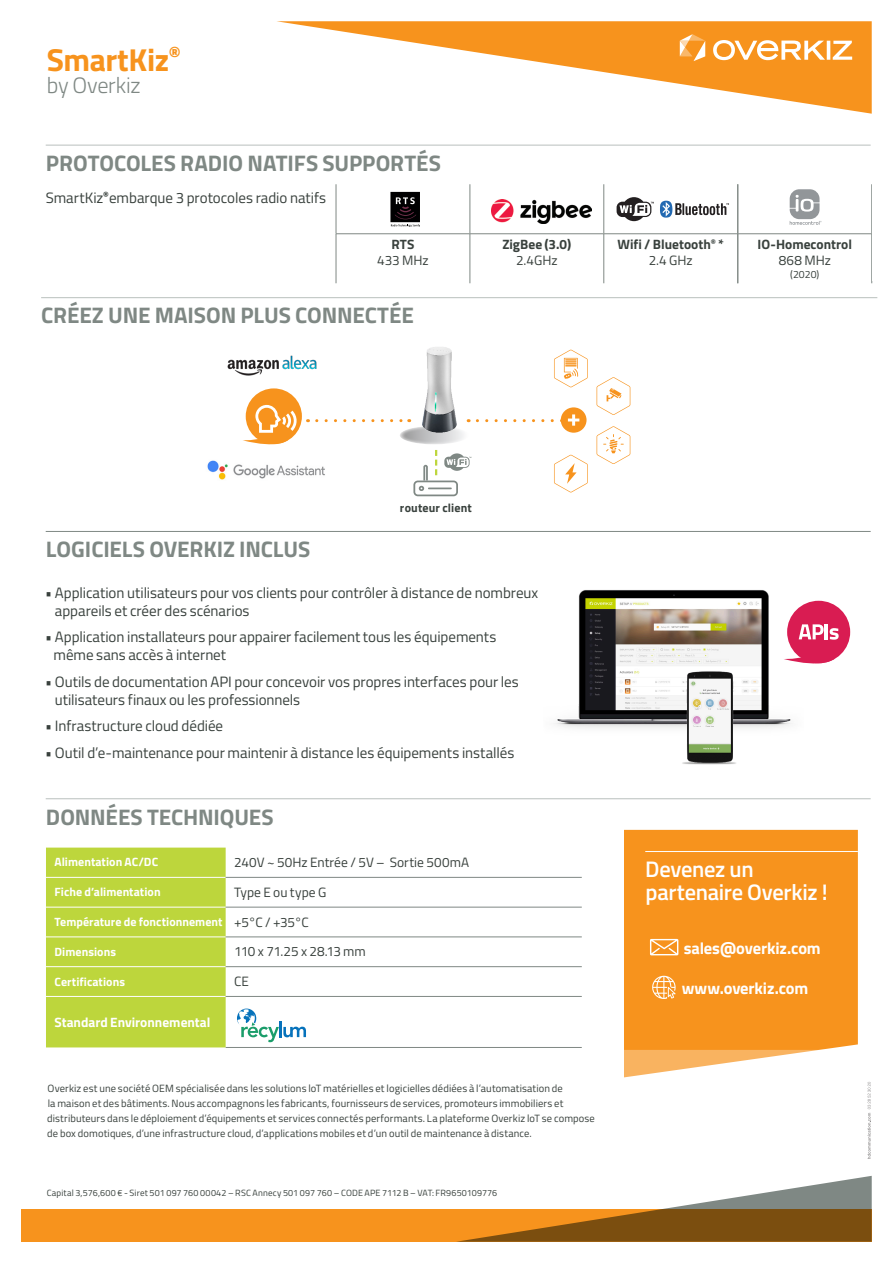
<style>
.page{position:relative;width:893px;height:1263px;background:#fff}
.page>*{position:absolute;margin:0;border:0;box-sizing:border-box;transform-origin:0 0}
.t1{font:700 31.8px "Titillium Web";letter-spacing:-.015em;color:#f7931d}
.t2{font:700 22.5px "Titillium Web";letter-spacing:-.005em;color:#7f8884}
.t3{font:600 22.5px/22.5px "Titillium Web";letter-spacing:-.015em;color:#fff}
.t4{font:300 22.35px "Titillium Web";letter-spacing:-.015em;color:#7f8884}
.t5{font:700 16.5px "Titillium Web";letter-spacing:-.01em;color:#fff}
.t6{font:15px/18px "Titillium Web";letter-spacing:-.005em;color:#39413d}
.t7{font:13.5px "Titillium Web";color:#39413d}
.t8{font:700 13.5px "Titillium Web";color:#39413d}
.t9{font:700 13.5px "Titillium Web";color:#fff}
.t10{font:13.5px "Titillium Web";letter-spacing:-.03em;color:#39413d}
.t11{font:700 12px "Titillium Web";letter-spacing:.005em;color:#fff}
.t12{font:700 12px "Titillium Web";letter-spacing:.015em;color:#39413d}
.t13{font:10.5px/15px "Titillium Web";letter-spacing:.01em;color:#39413d}
.t14{font:9px "Titillium Web";letter-spacing:.015em;color:#39413d}
</style>
<div class="page">
<hr style="left:46px;top:145px;width:825px;height:1px;background:#b9c0bd">
<hr style="left:46px;top:531px;width:825px;height:1px;background:#7f8884">
<hr style="left:46px;top:798px;width:825px;height:1px;background:#b9c0bd">
<div style="left:624px;top:830px;width:234px;height:220px;background:#f7931d"></div>
<div style="left:21px;top:1209px;width:851px;height:33px;background:#f7931d"></div>
<svg style="left:457px;top:1176px;width:415px;height:66px"></svg>
<svg style="left:277px;top:21px;width:595px;height:93px"></svg>
<svg style="left:680px;top:34px;width:25px;height:27px"></svg>
<svg style="left:713px;top:40px;width:139px;height:20px"></svg>
<svg style="left:867px;top:1082px;width:4px;height:77px"></svg>
<img style="left:554px;top:590px;width:250px;height:138px">
<img style="left:680px;top:670px;width:61px;height:95px">
<div style="left:787px;top:601px;width:63px;height:62px;background:#d91c52;border-radius:50%"></div>
<svg style="left:783px;top:648px;width:51px;height:21px"></svg>
<svg style="left:799px;top:624px;width:24px;height:15px"></svg>
<hr style="left:825px;top:624px;width:3px;height:15px;background:#fff">
<svg style="left:830px;top:628px;width:9px;height:12px"></svg>
<svg style="left:624px;top:1050px;width:194px;height:28px"></svg>
<hr style="left:645px;top:851px;width:213px;height:1px;background:#fff">
<svg style="left:650px;top:939px;width:28px;height:16px"></svg>
<svg style="left:652px;top:976px;width:24px;height:23px"></svg>
<hr style="left:41px;top:297px;width:836px;height:1px;background:#b9c0bd">
<svg style="left:400px;top:426px;width:69px;height:18px"></svg>
<img style="left:409px;top:347px;width:68px;height:97px">
<svg style="left:317px;top:419px;width:93px;height:3px"></svg>
<svg style="left:554px;top:455px;width:34px;height:37px"></svg>
<svg style="left:597px;top:377px;width:33px;height:38px"></svg>
<svg style="left:554px;top:350px;width:34px;height:37px"></svg>
<svg style="left:597px;top:426px;width:33px;height:38px"></svg>
<div style="left:561px;top:407px;width:25px;height:26px;background:#f7931d;border-radius:50%"></div>
<svg style="left:477px;top:414px;width:102px;height:12px"></svg>
<div style="left:246px;top:388px;width:56px;height:56px;background:#f7931d;border-radius:50%"></div>
<svg style="left:243px;top:405px;width:55px;height:40px"></svg>
<hr style="left:336px;top:184px;width:1px;height:50px;background:#7f8884">
<hr style="left:470px;top:184px;width:1px;height:50px;background:#7f8884">
<hr style="left:603px;top:184px;width:1px;height:50px;background:#7f8884">
<hr style="left:737px;top:184px;width:1px;height:50px;background:#7f8884">
<hr style="left:336px;top:233px;width:134px;height:1px;background:#7f8884">
<hr style="left:336px;top:234px;width:1px;height:49px;background:#7f8884">
<hr style="left:470px;top:233px;width:134px;height:1px;background:#7f8884">
<hr style="left:470px;top:234px;width:1px;height:49px;background:#7f8884">
<hr style="left:604px;top:233px;width:134px;height:1px;background:#7f8884">
<hr style="left:603px;top:234px;width:1px;height:49px;background:#7f8884">
<hr style="left:737px;top:234px;width:1px;height:49px;background:#7f8884">
<hr style="left:738px;top:184px;width:1px;height:50px;background:#7f8884">
<hr style="left:871px;top:184px;width:1px;height:50px;background:#7f8884">
<hr style="left:738px;top:233px;width:134px;height:1px;background:#7f8884">
<hr style="left:738px;top:234px;width:1px;height:49px;background:#7f8884">
<hr style="left:871px;top:234px;width:1px;height:49px;background:#7f8884">
<div style="left:390px;top:192px;width:30px;height:30px;background:#000001"></div>
<svg style="left:391px;top:197px;width:29px;height:30px"></svg>
<img style="left:492px;top:200px;width:99px;height:24px">
<svg style="left:617px;top:197px;width:37px;height:24px"></svg>
<svg style="left:660px;top:201px;width:69px;height:17px"></svg>
<svg style="left:790px;top:189px;width:31px;height:36px"></svg>
<img style="left:207px;top:460px;width:118px;height:20px">
<img style="left:227px;top:355px;width:90px;height:21px">
<svg style="left:413px;top:450px;width:58px;height:46px"></svg>
<div style="left:46px;top:847px;width:180px;height:200px;background:#bdd63c"></div>
<hr style="left:46px;top:877px;width:180px;height:1px;background:#fff">
<hr style="left:46px;top:907px;width:180px;height:1px;background:#fff">
<hr style="left:46px;top:936px;width:180px;height:1px;background:#fff">
<hr style="left:46px;top:966px;width:180px;height:1px;background:#fff">
<hr style="left:46px;top:996px;width:180px;height:1px;background:#fff">
<hr style="left:226px;top:877px;width:356px;height:1px;background:#7f8884">
<hr style="left:226px;top:907px;width:356px;height:1px;background:#7f8884">
<hr style="left:226px;top:937px;width:356px;height:1px;background:#7f8884">
<hr style="left:226px;top:966px;width:356px;height:1px;background:#7f8884">
<hr style="left:226px;top:996px;width:356px;height:1px;background:#7f8884">
<hr style="left:226px;top:1047px;width:356px;height:1px;background:#7f8884">
<svg style="left:237px;top:1008px;width:69px;height:34px"></svg>
<p class="t1" style="left:47px;top:35px;width:135px">SmartKiz<sup>®</sup></p>
<p class="t4" style="left:47px;top:69px;width:95px">by Overkiz</p>
<p class="t2" style="left:46px;top:146px;width:396px">PROTOCOLES RADIO NATIFS SUPPORTÉS</p>
<p class="t6" style="left:46px;top:188px;width:282px">SmartKiz<sup>®</sup>embarque 3 protocoles radio natifs</p>
<p class="t8" style="left:391px;top:234px;width:25px">RTS</p>
<p class="t7" style="left:377px;top:251px;width:53px">433 MHz</p>
<p class="t2" style="left:41px;top:298px;width:374px">CRÉEZ UNE MAISON PLUS CONNECTÉE</p>
<p class="t8" style="left:502px;top:234px;width:70px">ZigBee (3.0)</p>
<p class="t7" style="left:516px;top:251px;width:43px">2.4GHz</p>
<p class="t8" style="left:617px;top:234px;width:108px">Wifi / Bluetooth<sup>®</sup> *</p>
<p class="t7" style="left:649px;top:251px;width:45px">2.4 GHz</p>
<p class="t8" style="left:758px;top:234px;width:96px">IO-Homecontrol</p>
<p class="t7" style="left:779px;top:251px;width:54px">868 MHz</p>
<p class="t13" style="left:790px;top:266px;width:31px">(2020)</p>
<p class="t2" style="left:46px;top:532px;width:266px">LOGICIELS OVERKIZ INCLUS</p>
<p class="t12" style="left:400px;top:499px;width:74px">routeur client</p>
<p class="t6" style="left:55px;top:582px;width:485px;text-indent:-10px">• Application utilisateurs pour vos clients pour contrôler à distance de nombreux appareils et créer des scénarios</p>
<p class="t6" style="left:54px;top:627px;width:444px;text-indent:-8px">• Application installateurs pour appairer facilement tous les équipements même sans accès à internet</p>
<p class="t6" style="left:55px;top:671px;width:465px;text-indent:-10px">• Outils de documentation API pour concevoir vos propres interfaces pour les utilisateurs finaux ou les professionnels</p>
<p class="t6" style="left:45px;top:716px;width:180px">• Infrastructure cloud dédiée</p>
<p class="t6" style="left:45px;top:742px;width:471px">• Outil d’e-maintenance pour maintenir à distance les équipements installés</p>
<p class="t2" style="left:46px;top:799px;width:229px">DONNÉES TECHNIQUES</p>
<p class="t11" style="left:54px;top:853px;width:105px">Alimentation AC/DC</p>
<p class="t7" style="left:234px;top:852px;width:237px">240V ~ 50Hz Entrée / 5V – Sortie 500mA</p>
<p class="t11" style="left:54px;top:883px;width:108px">Fiche d’alimentation</p>
<p class="t7" style="left:234px;top:882px;width:94px">Type E ou type G</p>
<p class="t11" style="left:54px;top:913px;width:170px">Température de fonctionnement</p>
<p class="t7" style="left:234px;top:912px;width:76px">+5°C / +35°C</p>
<p class="t11" style="left:54px;top:942px;width:63px">Dimensions</p>
<p class="t10" style="left:234px;top:942px;width:133px">110 x 71.25 x 28.13 mm</p>
<p class="t11" style="left:54px;top:972px;width:72px">Certifications</p>
<p class="t7" style="left:234px;top:971px;width:16px">CE</p>
<p class="t9" style="left:54px;top:1012px;width:157px">Standard Environnemental</p>
<p class="t13" style="left:47px;top:1081px;width:549px">Overkiz est une société OEM spécialisée dans les solutions loT matérielles et logicielles dédiées à l’automatisation de<br>la maison et des bâtiments. Nous accompagnons les fabricants, fournisseurs de services, promoteurs immobiliers et distributeurs dans le déploiement d’équipements et services connectés performants. La plateforme Overkiz loT se compose de box domotiques, d’une infrastructure cloud, d’applications mobiles et d’un outil de maintenance à distance.</p>
<p class="t14" style="left:47px;top:1186px;width:452px">Capital 3,576,600 € - Siret 501 097 760 00042 – RSC Annecy 501 097 760 – CODE APE 7112 B – VAT: FR9650109776</p>
<p class="t3" style="left:645px;top:857px;width:184px">Devenez un partenaire Overkiz !</p>
<p class="t5" style="left:684px;top:935px;width:139px">sales@overkiz.com</p>
<p class="t5" style="left:682px;top:975px;width:128px">www.overkiz.com</p>
</div>
